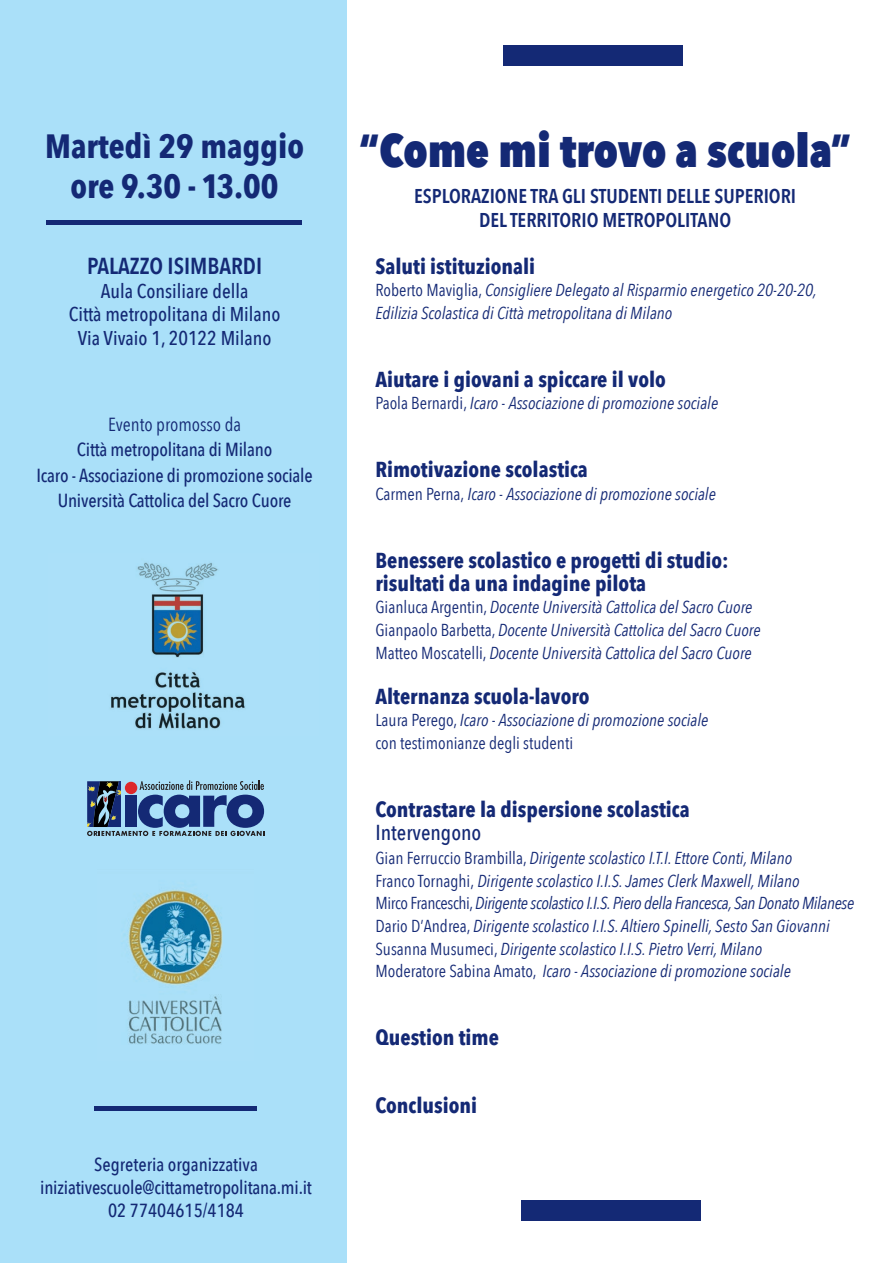
<style>
.page{position:relative;width:893px;height:1263px;background:#fff}
.page>*{position:absolute;margin:0;border:0;box-sizing:border-box;transform-origin:0 0}
.t1{font:800 46.2px "Avenir Next Condensed";color:#142975}
.t2{font:700 33.6px/40.3px "Avenir Next Condensed";color:#142975;text-align:center}
.t3{font:600 23.1px "Avenir Next Condensed";color:#142975}
.t4{font:700 21.6px/22.6px "Avenir Next Condensed";color:#142975}
.t5{font:500 21.6px "Avenir Next Condensed";color:#142975}
.t6{font:500 19.95px/24px "Avenir Next Condensed";color:#142975;text-align:center}
.t7{font:600 19.95px/24px "Avenir Next Condensed";color:#142975;text-align:center}
.t8{font:500 18.9px/25.2px "Avenir Next Condensed";letter-spacing:-.01em;color:#142975;text-align:center}
.t9{font:18.9px "Avenir Next Condensed";color:#142975}
.t10{font:italic 17.25px/22.6px "Avenir Next Condensed";color:#142975}
.t11{font:17.25px/22.6px "Avenir Next Condensed";color:#142975}
.s1{font-style:normal}
.s2{font-style:italic}
</style>
<div class="page">
<div style="left:0;top:0;width:346px;height:1263px;background:#aae0f9"></div>
<img style="left:128px;top:889px;width:95px;height:155px">
<img style="left:110px;top:562px;width:136px;height:167px">
<svg style="left:87px;top:780px;width:177px;height:56px"></svg>
<div style="left:521px;top:1200px;width:180px;height:20px;background:#142975"></div>
<div style="left:503px;top:45px;width:179px;height:21px;background:#142975"></div>
<hr style="left:47px;top:220px;width:255px;height:4px;background:#142975">
<div style="left:94px;top:1106px;width:163px;height:5px;background:#142975"></div>
<h2 class="t2" style="left:45px;top:126px;width:260px">Martedì 29 maggio ore 9.30 - 13.00</h2>
<h3 class="t3" style="left:87px;top:246px;width:177px">PALAZZO ISIMBARDI</h3>
<p class="t6" style="left:69px;top:278px;width:213px">Aula Consiliare della<br>Città metropolitana di Milano<br>Via Vivaio 1, 20122 Milano</p>
<p class="t9" style="left:108px;top:408px;width:135px">Evento promosso da</p>
<p class="t8" style="left:36px;top:437px;width:278px">Città metropolitana di Milano<br>Icaro - Associazione di promozione sociale<br>Università Cattolica del Sacro Cuore</p>
<p class="t8" style="left:40px;top:1153px;width:273px;line-height:22.6px">Segreteria organizzativa iniziativescuole@cittametropolitana.mi.it<br>02 77404615/4184</p>
<h1 class="t1" style="left:359px;top:122px;width:494px">“Come mi trovo a scuola”</h1>
<p class="t7" style="left:414px;top:183px;width:383px">ESPLORAZIONE TRA GLI STUDENTI DELLE SUPERIORI<br>DEL TERRITORIO METROPOLITANO</p>
<p class="t4" style="left:375px;top:255px;width:161px">Saluti istituzionali</p>
<p class="t10" style="left:375px;top:279px;width:443px"><span class="s1">Roberto Maviglia,</span> Consigliere Delegato al Risparmio energetico 20-20-20,<br>Edilizia Scolastica di Città metropolitana di Milano</p>
<p class="t4" style="left:375px;top:368px;width:292px">Aiutare i giovani a spiccare il volo</p>
<p class="t10" style="left:375px;top:392px;width:344px"><span class="s1">Paola Bernardi,</span> Icaro <span class="s1">-</span> Associazione di promozione sociale</p>
<p class="t4" style="left:375px;top:458px;width:214px">Rimotivazione scolastica</p>
<p class="t10" style="left:375px;top:483px;width:342px"><span class="s1">Carmen Perna,</span> Icaro <span class="s1">-</span> Associazione di promozione sociale</p>
<p class="t4" style="left:375px;top:549px;width:355px">Benessere scolastico e progetti di studio: risultati da una indagine pilota</p>
<p class="t10" style="left:375px;top:596px;width:387px"><span class="s1">Gianluca Argentin,</span> Docente Università Cattolica del Sacro Cuore<br><span class="s1">Gianpaolo Barbetta,</span> Docente Università Cattolica del Sacro Cuore<br><span class="s1">Matteo Moscatelli,</span> Docente Università Cattolica del Sacro Cuore</p>
<p class="t4" style="left:375px;top:685px;width:216px">Alternanza scuola-lavoro</p>
<p class="t11" style="left:375px;top:708px;width:335px">Laura Perego, <span class="s2">Icaro</span> - <span class="s2">Associazione di promozione sociale </span>con testimonianze degli studenti</p>
<p class="t4" style="left:375px;top:798px;width:316px">Contrastare la dispersione scolastica</p>
<p class="t5" style="left:375px;top:819px;width:108px">Intervengono</p>
<p class="t10" style="left:375px;top:846px;width:480px"><span class="s1">Gian Ferruccio Brambilla,</span> Dirigente scolastico I.T.I. Ettore Conti, Milano<br><span class="s1">Franco Tornaghi,</span> Dirigente scolastico I.I.S. James Clerk Maxwell, Milano<br><span class="s1">Mirco Franceschi,</span> Dirigente scolastico I.I.S. Piero della Francesca, San Donato Milanese <span class="s1">Dario D’ Andrea,</span> Dirigente scolastico I.I.S. Altiero Spinelli, Sesto San Giovanni <span class="s1">Susanna Musumeci,</span> Dirigente scolastico I.I.S. Pietro Verri, Milano<br><span class="s1">Moderatore Sabina Amato,</span> Icaro <span class="s1">-</span> Associazione di promozione sociale</p>
<p class="t4" style="left:375px;top:1026px;width:125px">Question time</p>
<p class="t4" style="left:375px;top:1094px;width:103px">Conclusioni</p>
</div>
